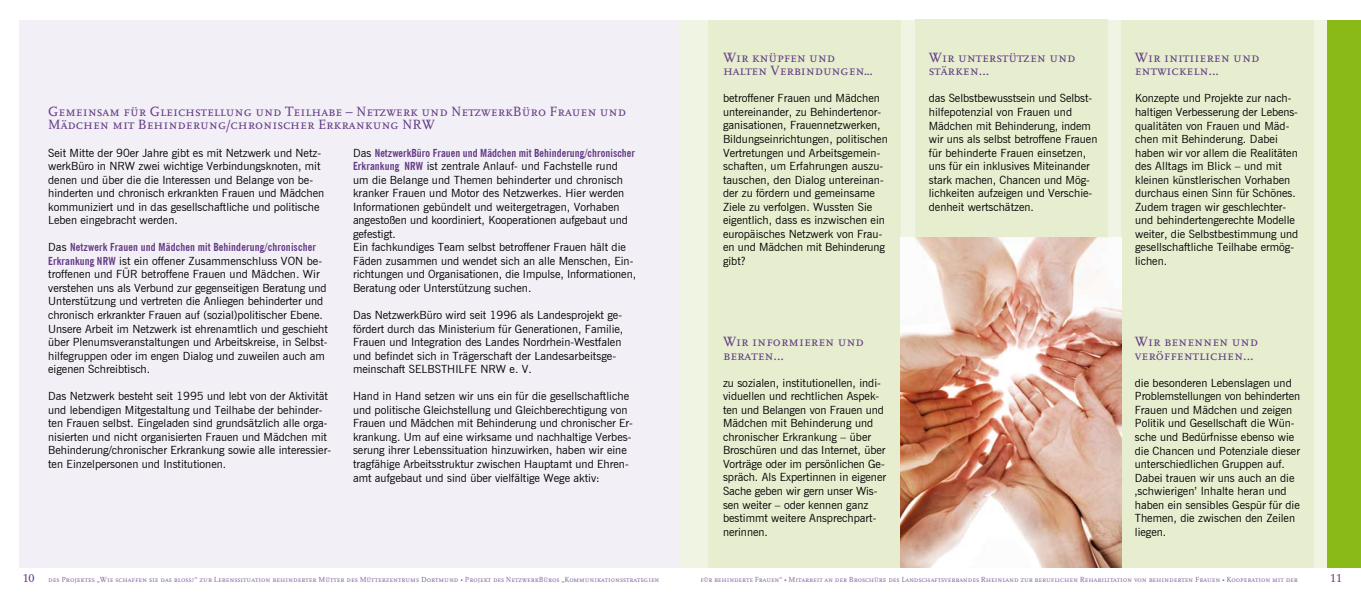
<style>
.page{position:relative;width:1361px;height:596px;background:#fff}
.page>*{position:absolute;margin:0;border:0;box-sizing:border-box;transform-origin:0 0}
.t1{font:14px/13.5px "Scala LF Caps";color:#633a85}
.t2{font:12px "Scala LF Caps";color:#633a85}
.t3{font:11.3px/13.5px "News Gothic BT";color:#000}
.t4{font:700 condensed 11px "News Gothic BT";letter-spacing:.01em;color:#633a85}
.t5{font:7.7px "Scala LF Caps";letter-spacing:-.005em;color:#8468a3}
.s1{font-weight:400;font-stretch:normal;font-size:11.3px;color:#000}
.s2{font-weight:700;font-stretch:condensed;font-size:11px;color:#633a85}
.s3{font-size:12px;color:#633a85}
</style>
<div class="page">
<div style="left:20px;top:20px;width:660px;height:547px;background:#f1eef5"></div>
<div style="left:1327px;top:20px;width:34px;height:547px;background:#89ba17"></div>
<div style="left:680px;top:20px;width:647px;height:547px;background:#f0f5e3"></div>
<div style="left:1121px;top:20px;width:192px;height:547px;background:#e6eecf"></div>
<div style="left:708px;top:20px;width:192px;height:547px;background:#e6eecf"></div>
<div style="left:915px;top:20px;width:192px;height:546px;background:#e6eecf"></div>
<img style="left:900px;top:237px;width:221px;height:330px">
<p class="t1" style="left:48px;top:105px;width:579px">Gemeinsam für Gleichstellung und Teilhabe – Netzwerk und NetzwerkBüro Frauen und<br>Mädchen mit Behinderung/chronischer Erkrankung NRW</p>
<p class="t3" style="left:48px;top:146px;width:277px">Seit Mitte der 90er Jahre gibt es mit Netzwerk und Netz&shy;werkBüro in NRW zwei wichtige Verbindungsknoten, mit denen und über die die Interessen und Belange von be&shy;hinderten und chronisch erkrankten Frauen und Mädchen kommuniziert und in das gesellschaftliche und politische Leben eingebracht werden.</p>
<p class="t4" style="left:48px;top:240px;width:269px"><span class="s1">Das</span> Netzwerk Frauen und Mädchen mit Behinderung/chronischer</p>
<p class="t3" style="left:48px;top:254px;width:241px"><span class="s2">Erkrankung NRW</span> ist ein offener Zusammenschluss von</p>
<p class="t3" style="left:307px;top:254px;width:17px">be-</p>
<p class="t3" style="left:48px;top:267px;width:76px">troffenen und für</p>
<p class="t3" style="left:48px;top:267px;width:281px;text-indent:93px">betroffene Frauen und Mädchen. Wir verstehen uns als Verbund zur gegenseitigen Beratung und Unterstützung und vertreten die Anliegen behinderter und chronisch erkrankter Frauen auf (sozial)politischer Ebene.<br>Unsere Arbeit im Netzwerk ist ehrenamtlich und geschieht über Plenumsveranstaltungen und Arbeitskreise, in Selbst&shy;hilfegruppen oder im engen Dialog und zuweilen auch am eigenen Schreibtisch.</p>
<p class="t3" style="left:48px;top:389px;width:284px">Das Netzwerk besteht seit 1995 und lebt von der Aktivität und lebendigen Mitgestaltung und Teilhabe der behinder&shy;ten Frauen selbst. Eingeladen sind grundsätzlich alle orga&shy;nisierten und nicht organisierten Frauen und Mädchen mit Behinderung/chronischer Erkrankung sowie alle interessier&shy;ten Einzelpersonen und Institutionen.</p>
<p class="t4" style="left:353px;top:146px;width:283px"><span class="s1">Das</span> NetzwerkBüro Frauen und Mädchen mit Behinderung/chronischer</p>
<p class="t3" style="left:353px;top:159px;width:285px"><span class="s2">Erkrankung NRW</span> ist zentrale Anlauf- und Fachstelle rund um die Belange und Themen behinderter und chronisch kranker Frauen und Motor des Netzwerkes. Hier werden Informationen gebündelt und weitergetragen, Vorhaben angestoßen und koordiniert, Kooperationen aufgebaut und gefestigt.<br>Ein fachkundiges Team selbst betroffener Frauen hält die Fäden zusammen und wendet sich an alle Menschen, Ein&shy;richtungen und Organisationen, die Impulse, Informationen, Beratung oder Unterstützung suchen.</p>
<p class="t3" style="left:353px;top:308px;width:272px">Das NetzwerkBüro wird seit 1996 als Landesprojekt ge&shy;fördert durch das Ministerium für Generationen, Familie, Frauen und Integration des Landes Nordrhein-Westfalen und befindet sich in Trägerschaft der Landesarbeitsge&shy;meinschaft SELBSTHILFE NRW e. V.</p>
<p class="t3" style="left:353px;top:389px;width:281px">Hand in Hand setzen wir uns ein für die gesellschaftliche und politische Gleichstellung und Gleichberechtigung von Frauen und Mädchen mit Behinderung und chronischer Er&shy;krankung. Um auf eine wirksame und nachhaltige Verbes&shy;serung ihrer Lebenssituation hinzuwirken, haben wir eine tragfähige Arbeitsstruktur zwischen Hauptamt und Ehren&shy;amt aufgebaut und sind über vielfältige Wege aktiv:</p>
<p class="t1" style="left:723px;top:51px;width:151px">Wir knüpfen und halten Verbindungen...</p>
<p class="t1" style="left:1135px;top:51px;width:126px">Wir initiieren und entwickeln...</p>
<p class="t1" style="left:929px;top:51px;width:148px">Wir unterstützen und stärken...</p>
<p class="t3" style="left:723px;top:91px;width:166px">betroffener Frauen und Mädchen untereinander, zu Behindertenor&shy;ganisationen, Frauennetzwerken,<br>Bildungseinrichtungen, politischen<br>Vertretungen und Arbeitsgemein&shy;schaften, um Erfahrungen auszu&shy;tauschen, den Dialog untereinan&shy;der zu fördern und gemeinsame<br>Ziele zu verfolgen. Wussten Sie eigentlich, dass es inzwischen ein europäisches Netzwerk von Frau&shy;en und Mädchen mit Behinderung gibt?</p>
<p class="t1" style="left:723px;top:335px;width:142px">Wir informieren und beraten...</p>
<p class="t3" style="left:723px;top:375px;width:165px">zu sozialen, institutionellen, indi&shy;viduellen und rechtlichen Aspek&shy;ten und Belangen von Frauen und<br>Mädchen mit Behinderung und chronischer Erkrankung – über<br>Broschüren und das Internet, über<br>Vorträge oder im persönlichen Ge&shy;spräch. Als Expertinnen in eigener<br>Sache geben wir gern unser Wis&shy;sen weiter – oder kennen ganz bestimmt weitere Ansprechpart&shy;nerinnen.</p>
<p class="t3" style="left:929px;top:91px;width:170px">das Selbstbewusstsein und Selbst&shy;hilfepotenzial von Frauen und<br>Mädchen mit Behinderung, indem wir uns als selbst betroffene Frauen für behinderte Frauen einsetzen, uns für ein inklusives Miteinander stark machen, Chancen und Mög&shy;lichkeiten aufzeigen und Verschie&shy;denheit wertschätzen.</p>
<p class="t3" style="left:1135px;top:92px;width:165px">Konzepte und Projekte zur nach&shy;haltigen Verbesserung der Lebens&shy;qualitäten von Frauen und Mäd&shy;chen mit Behinderung. Dabei haben wir vor allem die Realitäten des Alltags im Blick – und mit kleinen künstlerischen Vorhaben durchaus einen Sinn für Schönes.<br>Zudem tragen wir geschlechter&shy;und behindertengerechte Modelle weiter, die Selbstbestimmung und gesellschaftliche Teilhabe ermög&shy;lichen.</p>
<p class="t1" style="left:1135px;top:335px;width:125px">Wir benennen und veröffentlichen...</p>
<p class="t3" style="left:1135px;top:376px;width:167px">die besonderen Lebenslagen und<br>Problemstellungen von behinderten<br>Frauen und Mädchen und zeigen<br>Politik und Gesellschaft die Wün&shy;sche und Bedürfnisse ebenso wie die Chancen und Potenziale dieser unterschiedlichen Gruppen auf.<br>Dabei trauen wir uns auch an die ‚schwierigen’ Inhalte heran und haben ein sensibles Gespür für die<br>Themen, die zwischen den Zeilen liegen.</p>
<p class="t5" style="left:23px;top:575px;width:638px"><span class="s3">10</span> des Projektes „Wie schaffen sie das bloß?“ zur Lebenssituation behinderter Mütter des Mütterzentrums Dortmund • Projekt des NetzwerkBüros „Kommunikationsstrategien</p>
<p class="t2" style="left:1330px;top:571px;width:13px">11</p>
<p class="t5" style="left:700px;top:575px;width:599px">für behinderte Frauen“ • Mitarbeit an der Broschüre des Landschaftsverbandes Rheinland zur beruflichen Rehabilitation von behinderten Frauen • Kooperation mit der</p>
</div>
